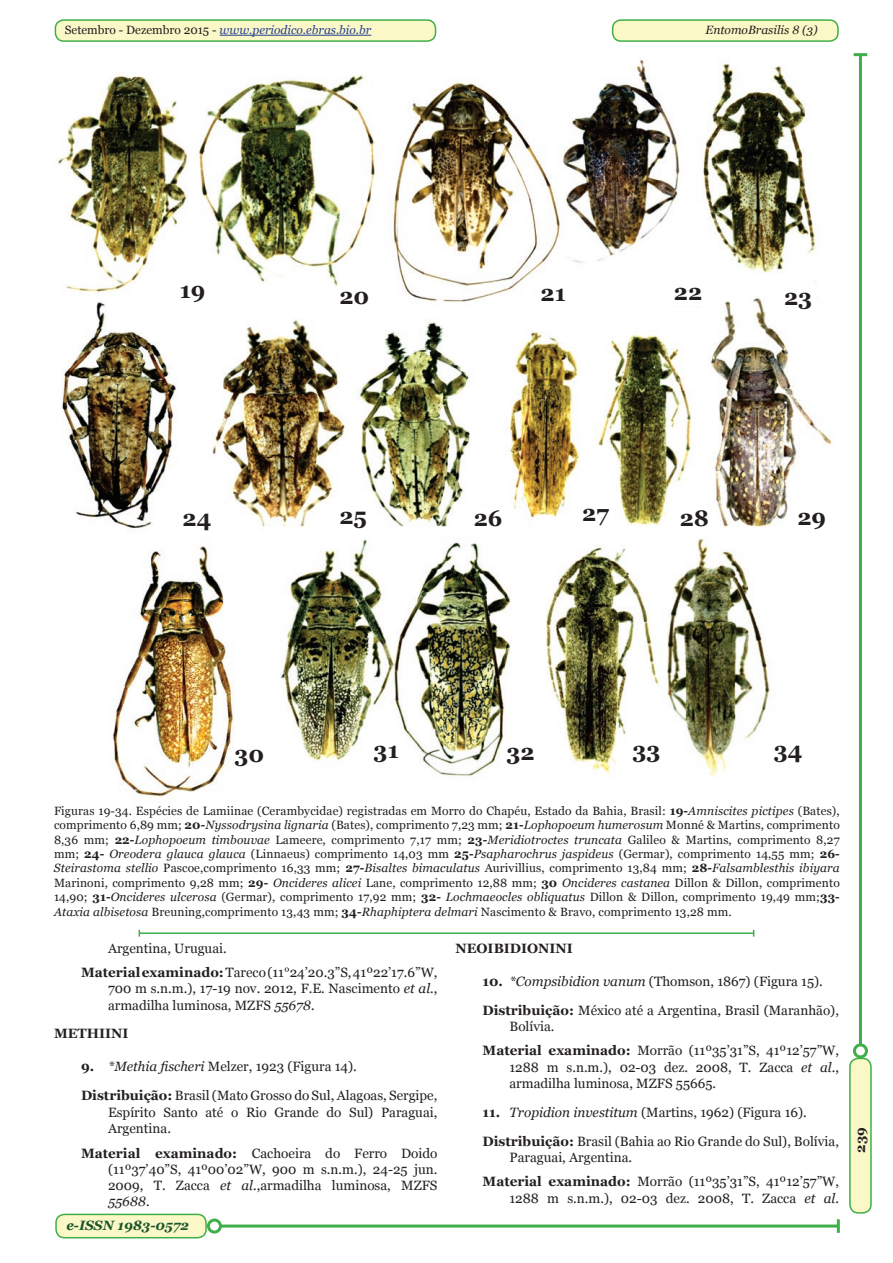
<style>
.page{position:relative;width:893px;height:1263px;background:#fff}
.page>*{position:absolute;margin:0;border:0;box-sizing:border-box;transform-origin:0 0}
.t1{font:700 22.5px "Georgia";color:#231f20}
.t2{font:13.5px/16.2px "Georgia";color:#231f20}
.t3{font:700 13.5px "Georgia";color:#231f20}
.t4{font:italic 700 13.5px "Georgia";color:#19552a}
.t5{font:12px/14.4px "Georgia";letter-spacing:.01em;color:#231f20;text-align:justify}
.t6{font:italic 12px "Georgia";color:#253f8e}
.t7{font:italic 12px "Georgia";color:#231f20}
.s1{font-style:normal;color:#231f20}
.s2{font-weight:700}
.s3{font-style:italic}
</style>
<div class="page">
<div style="left:55px;top:20px;width:381px;height:21px;background:#fbf8c7;border-radius:9px"></div>
<hr style="left:220px;top:35px;width:151px;height:1px;background:#253f8e">
<div style="left:55px;top:19px;width:381px;height:23px;border:2px solid #40ae49;border-radius:9px"></div>
<div style="left:613px;top:20px;width:225px;height:21px;background:#fbf8c7;border-radius:9px"></div>
<div style="left:612px;top:19px;width:227px;height:23px;border:2px solid #40ae49;border-radius:9px"></div>
<div style="left:56px;top:1214px;width:150px;height:24px;background:#fbf8c7;border-radius:9px"></div>
<div style="left:55px;top:1214px;width:152px;height:24px;border:2px solid #40ae49;border-radius:9px"></div>
<div style="left:850px;top:1058px;width:21px;height:155px;background:#fbf8c7;border-radius:9px"></div>
<div style="left:849px;top:1058px;width:23px;height:156px;border:2px solid #40ae49;border-radius:9px"></div>
<hr style="left:859px;top:55px;width:3px;height:990px;background:#40ae49">
<div style="left:853px;top:1043px;width:15px;height:15px;border:3px solid #40ae49;border-radius:50%"></div>
<svg style="left:854px;top:53px;width:13px;height:3px"></svg>
<hr style="left:220px;top:1224px;width:618px;height:3px;background:#40ae49">
<hr style="left:837px;top:1219px;width:3px;height:14px;background:#40ae49">
<div style="left:207px;top:1218px;width:15px;height:15px;border:3px solid #40ae49;border-radius:50%"></div>
<img style="left:57px;top:59px;width:775px;height:738px">
<div style="left:174px;top:280px;width:38px;height:26px;background:#fff;border-radius:4px"></div>
<div style="left:336px;top:284px;width:38px;height:26px;background:#fff;border-radius:4px"></div>
<div style="left:535px;top:282px;width:38px;height:27px;background:#fff;border-radius:4px"></div>
<div style="left:670px;top:280px;width:37px;height:26px;background:#fff;border-radius:4px"></div>
<div style="left:780px;top:285px;width:38px;height:26px;background:#fff;border-radius:4px"></div>
<div style="left:179px;top:506px;width:37px;height:26px;background:#fff;border-radius:4px"></div>
<div style="left:335px;top:503px;width:38px;height:27px;background:#fff;border-radius:4px"></div>
<div style="left:470px;top:506px;width:38px;height:26px;background:#fff;border-radius:4px"></div>
<div style="left:577px;top:503px;width:38px;height:26px;background:#fff;border-radius:4px"></div>
<div style="left:676px;top:506px;width:38px;height:26px;background:#fff;border-radius:4px"></div>
<div style="left:793px;top:505px;width:38px;height:26px;background:#fff;border-radius:4px"></div>
<div style="left:231px;top:741px;width:38px;height:27px;background:#fff;border-radius:4px"></div>
<div style="left:368px;top:739px;width:38px;height:26px;background:#fff;border-radius:4px"></div>
<div style="left:502px;top:740px;width:38px;height:26px;background:#fff;border-radius:4px"></div>
<div style="left:628px;top:737px;width:38px;height:27px;background:#fff;border-radius:4px"></div>
<div style="left:770px;top:737px;width:37px;height:27px;background:#fff;border-radius:4px"></div>
<hr style="left:139px;top:932px;width:615px;height:2px;background:#40ae49">
<p class="t6" style="left:65px;top:22px;width:308px"><span class="s1">Setembro - Dezembro 2015 -</span> www.periodico.ebras.bio.br</p>
<p class="t7" style="left:705px;top:22px;width:114px">EntomoBrasilis 8 (3)</p>
<h1 class="t1" style="left:180px;top:276px;width:27px">19</h1>
<h1 class="t1" style="left:339px;top:282px;width:31px">20</h1>
<h1 class="t1" style="left:541px;top:279px;width:27px">21</h1>
<h1 class="t1" style="left:674px;top:278px;width:30px">22</h1>
<h1 class="t1" style="left:784px;top:283px;width:30px">23</h1>
<h1 class="t1" style="left:183px;top:504px;width:30px">24</h1>
<h1 class="t1" style="left:339px;top:501px;width:29px">25</h1>
<h1 class="t1" style="left:474px;top:504px;width:30px">26</h1>
<h1 class="t1" style="left:582px;top:499px;width:28px">27</h1>
<h1 class="t1" style="left:680px;top:504px;width:31px">28</h1>
<h1 class="t1" style="left:797px;top:503px;width:30px">29</h1>
<h1 class="t1" style="left:234px;top:739px;width:31px">30</h1>
<h1 class="t1" style="left:374px;top:735px;width:27px">31</h1>
<h1 class="t1" style="left:507px;top:738px;width:30px">32</h1>
<h1 class="t1" style="left:633px;top:735px;width:30px">33</h1>
<h1 class="t1" style="left:774px;top:735px;width:30px">34</h1>
<p class="t5" style="left:54px;top:804px;width:787px">Figuras 19-34. Espécies de Lamiinae (Cerambycidae) registradas em Morro do Chapéu, Estado da Bahia, Brasil: <span class="s2">19-</span><span class="s3">Amniscites pictipes</span> (Bates), comprimento 6,89 mm; <span class="s2">20-</span><span class="s3">Nyssodrysina lignaria</span> (Bates), comprimento 7,23 mm; <span class="s2">21-</span><span class="s3">Lophopoeum humerosum</span> Monné &amp; Martins, comprimento 8,36 mm; <span class="s2">22-</span><span class="s3">Lophopoeum timbouvae</span> Lameere, comprimento 7,17 mm; <span class="s2">23-</span><span class="s3">Meridiotroctes truncata</span> Galileo &amp; Martins, comprimento 8,27 mm; <span class="s2">24-</span> <span class="s3">Oreodera glauca glauca</span> (Linnaeus) comprimento 14,03 mm <span class="s2">25-</span><span class="s3">Psapharochrus jaspideus</span> (Germar), comprimento 14,55 mm; <span class="s2">26- </span><span class="s3">Steirastoma stellio</span> Pascoe,comprimento 16,33 mm; <span class="s2">27-</span><span class="s3">Bisaltes bimaculatus</span> Aurivillius, comprimento 13,84 mm; <span class="s2">28-</span><span class="s3">Falsamblesthis ibiyara </span>Marinoni, comprimento 9,28 mm; <span class="s2">29-</span> <span class="s3">Oncideres alicei</span> Lane, comprimento 12,88 mm; <span class="s2">30</span> <span class="s3">Oncideres castanea</span> Dillon &amp; Dillon, comprimento 14,90; <span class="s2">31-</span><span class="s3">Oncideres ulcerosa</span> (Germar), comprimento 17,92 mm; <span class="s2">32-</span> <span class="s3">Lochmaeocles obliquatus</span> Dillon &amp; Dillon, comprimento 19,49 mm;<span class="s2">33- </span><span class="s3">Ataxia albisetosa</span> Breuning,comprimento 13,43 mm; <span class="s2">34-</span><span class="s3">Rhaphiptera delmari</span> Nascimento &amp; Bravo, comprimento 13,28 mm.</p>
<p class="t2" style="left:81px;top:936px;width:358px;line-height:24.8px;text-indent:27px">Argentina, Uruguai.<br><span class="s2">Material examinado:</span> Tareco (11°24’20.3”S, 41º22’17.6”W,</p>
<p class="t2" style="left:108px;top:981px;width:331px">700 m s.n.m.), 17-19 nov. 2012, F.E. Nascimento <span class="s3">et al.</span>, armadilha luminosa, MZFS <span class="s3">55678.</span></p>
<p class="t3" style="left:54px;top:1025px;width:76px">METHIINI</p>
<p class="t2" style="left:81px;top:1052px;width:358px;line-height:29px"><span class="s2">9.</span> <span class="s3">*Methia fischeri</span> Melzer, 1923 (Figura 14).<br><span class="s2">Distribuição:</span> Brasil (Mato Grosso do Sul, Alagoas, Sergipe,</p>
<p class="t2" style="left:108px;top:1104px;width:331px">Espírito Santo até o Rio Grande do Sul) Paraguai,<br>Argentina.</p>
<p class="t2" style="left:108px;top:1145px;width:331px;text-align:justify;text-indent:-27px"><span class="s2">Material examinado:</span> Cachoeira do Ferro Doido (11º37’40”S, 41º00’02”W, 900 m s.n.m.), 24-25 jun.<br>2009, T. Zacca <span class="s3">et al.</span>,armadilha luminosa, MZFS <span class="s3">55688.</span></p>
<p class="t4" style="left:66px;top:1216px;width:124px">e-ISSN 1983-0572</p>
<p class="t3" style="left:455px;top:939px;width:119px">NEOIBIDIONINI</p>
<p class="t2" style="left:482px;top:967px;width:358px;line-height:29px"><span class="s2">10.</span> <span class="s3">*Compsibidion vanum</span> (Thomson, 1867) (Figura 15).<br><span class="s2">Distribuição:</span> México até a Argentina, Brasil (Maranhão),</p>
<p class="t2" style="left:482px;top:1014px;width:358px;line-height:24.8px;text-indent:27px">Bolívia.<br><span class="s2">Material examinado:</span> Morrão (11º35’31”S, 41º12’57”W,</p>
<p class="t2" style="left:509px;top:1059px;width:331px">1288 m s.n.m.), 02-03 dez. 2008, T. Zacca <span class="s3">et al</span>., armadilha luminosa, MZFS 55665.</p>
<p class="t2" style="left:482px;top:1098px;width:358px;line-height:29px"><span class="s2">11.</span> <span class="s3">Tropidion investitum</span> (Martins, 1962) (Figura 16).<br><span class="s2">Distribuição:</span> Brasil (Bahia ao Rio Grande do Sul), Bolívia,</p>
<p class="t2" style="left:482px;top:1145px;width:358px;line-height:24.8px;text-indent:27px">Paraguai, Argentina.<br><span class="s2">Material examinado:</span> Morrão (11º35’31”S, 41º12’57”W,</p>
<p class="t2" style="left:509px;top:1190px;width:331px">1288 m s.n.m.), 02-03 dez. 2008, T. Zacca <span class="s3">et al.</span></p>
<p class="t3" style="left:852px;top:1152px;width:27px;rotate:-90deg">239</p>
</div>
